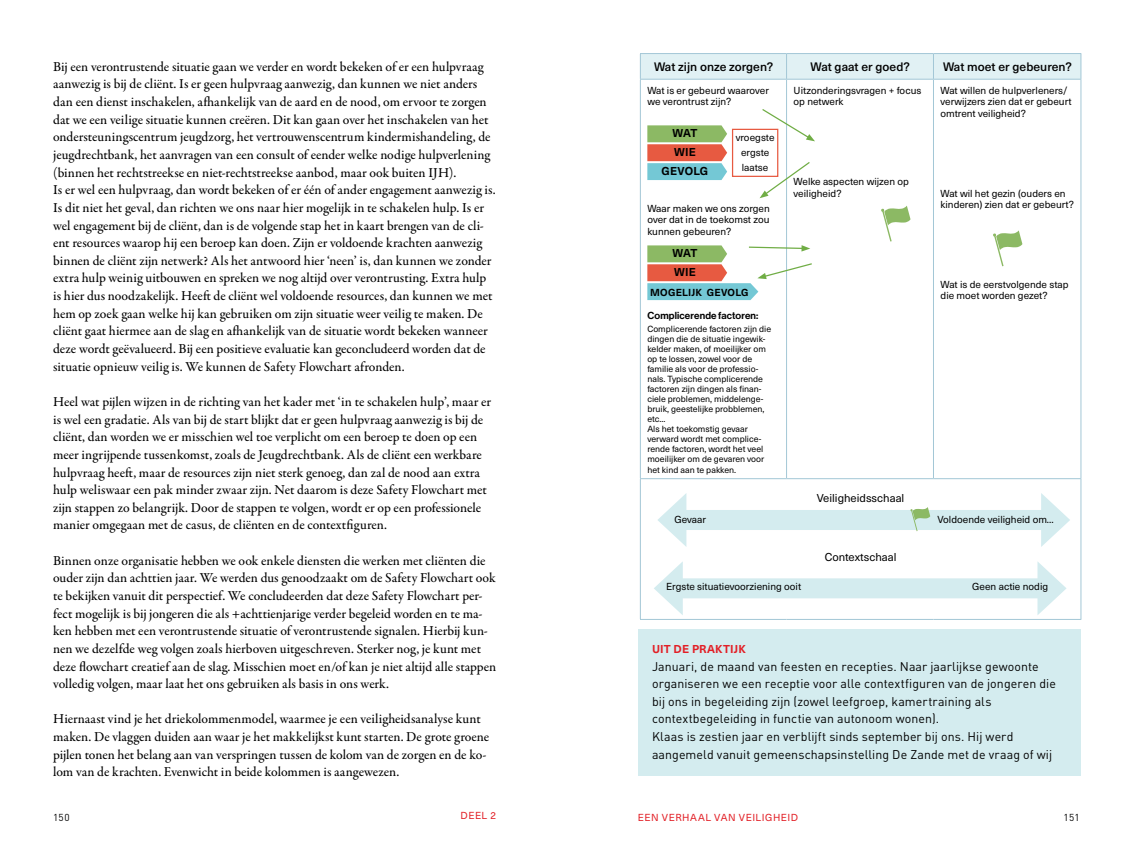
<style>
.page{position:relative;width:1134px;height:851px;background:#fff}
.page>*{position:absolute;margin:0;border:0;box-sizing:border-box;transform-origin:0 0}
.t1{font:500 13.75px/17.6px "Garamond Premr Pro";letter-spacing:-.005em;color:#000}
.t2{font:12.5px/17.6px "DINOT";letter-spacing:.005em;color:#000}
.t3{font:500 12px "Neue Haas Unica Pro";color:#000}
.t4{font:11.25px "Neue Haas Unica Pro";color:#000}
.t5{font:700 11.25px "Neue Haas Unica Pro";letter-spacing:.01em;color:#000}
.t6{font:700 11.25px "Neue Haas Unica Pro";letter-spacing:.015em;color:#e21f26}
.t7{font:10px/11.5px "Neue Haas Unica Pro";color:#000}
.t8{font:10px "Neue Haas Unica Pro";letter-spacing:.05em;color:#e21f26}
.t9{font:500 10px "Neue Haas Grotesk Display";letter-spacing:.015em;color:#000}
.t10{font:700 10px "Neue Haas Unica Pro";letter-spacing:.02em;color:#000}
.t11{font:10px "DINOT";letter-spacing:.02em;color:#000}
.t12{font:8.75px/10px "Neue Haas Unica Pro";color:#000}
</style>
<div class="page">
<div style="left:676px;top:510px;width:376px;height:20px;background:#d4ecef"></div>
<svg style="left:658px;top:494px;width:28px;height:52px"></svg>
<svg style="left:1041px;top:493px;width:29px;height:54px"></svg>
<div style="left:638px;top:629px;width:443px;height:41px;background:#d4ecef"></div>
<div style="left:638px;top:646px;width:443px;height:94px;background:#d4ecef"></div>
<div style="left:638px;top:717px;width:443px;height:58px;background:#d4ecef"></div>
<hr style="left:640px;top:53px;width:146px;height:1px;background:#a3c7d6">
<hr style="left:786px;top:53px;width:147px;height:1px;background:#a3c7d6">
<hr style="left:933px;top:53px;width:148px;height:1px;background:#a3c7d6">
<div style="left:640px;top:54px;width:441px;height:25px;background:#e1f1f4"></div>
<hr style="left:640px;top:79px;width:146px;height:1px;background:#a3c7d6">
<hr style="left:640px;top:80px;width:1px;height:398px;background:#a3c7d6">
<hr style="left:786px;top:79px;width:147px;height:1px;background:#a3c7d6">
<hr style="left:786px;top:80px;width:1px;height:398px;background:#a3c7d6">
<hr style="left:933px;top:79px;width:148px;height:1px;background:#a3c7d6">
<hr style="left:933px;top:80px;width:1px;height:398px;background:#a3c7d6">
<hr style="left:1080px;top:80px;width:1px;height:398px;background:#a3c7d6">
<hr style="left:640px;top:478px;width:146px;height:1px;background:#a3c7d6">
<hr style="left:640px;top:479px;width:1px;height:140px;background:#a3c7d6">
<hr style="left:786px;top:478px;width:147px;height:1px;background:#a3c7d6">
<hr style="left:933px;top:478px;width:148px;height:1px;background:#a3c7d6">
<hr style="left:1080px;top:479px;width:1px;height:140px;background:#a3c7d6">
<hr style="left:640px;top:619px;width:146px;height:1px;background:#a3c7d6">
<hr style="left:786px;top:619px;width:147px;height:1px;background:#a3c7d6">
<hr style="left:933px;top:619px;width:148px;height:1px;background:#a3c7d6">
<div style="left:672px;top:578px;width:376px;height:20px;background:#d4ecef"></div>
<svg style="left:654px;top:561px;width:29px;height:54px"></svg>
<svg style="left:1037px;top:562px;width:29px;height:53px"></svg>
<svg style="left:647px;top:125px;width:80px;height:55px"></svg>
<svg style="left:761px;top:109px;width:54px;height:32px"></svg>
<svg style="left:647px;top:245px;width:165px;height:55px"></svg>
<svg style="left:759px;top:161px;width:51px;height:37px"></svg>
<svg style="left:881px;top:206px;width:29px;height:35px"></svg>
<svg style="left:993px;top:230px;width:29px;height:36px"></svg>
<svg style="left:910px;top:507px;width:20px;height:24px"></svg>
<div style="left:732px;top:129px;width:46px;height:48px;border:1px solid #e75a41"></div>
<p class="t1" style="left:53px;top:58px;width:444px">Bij een verontrustende situatie gaan we verder en wordt bekeken of er een hulpvraag aanwezig is bij de cliënt. Is er geen hulpvraag aanwezig, dan kunnen we niet anders dan een dienst inschakelen, afhankelijk van de aard en de nood, om ervoor te zorgen dat we een veilige situatie kunnen creëren. Dit kan gaan over het inschakelen van het ondersteuningscentrum jeugdzorg, het vertrouwenscentrum kindermishandeling, de jeugdrechtbank, het aanvragen van een consult of eender welke nodige hulpverlening (binnen het rechtstreekse en niet-rechtstreekse aanbod, maar ook buiten IJH).<br>Is er wel een hulpvraag, dan wordt bekeken of er één of ander engagement aanwezig is.<br>Is dit niet het geval, dan richten we ons naar hier mogelijk in te schakelen hulp. Is er wel engagement bij de cliënt, dan is de volgende stap het in kaart brengen van de cli&shy;ënt resources waarop hij een beroep kan doen. Zijn er voldoende krachten aanwezig binnen de cliënt zijn netwerk? Als het antwoord hier ‘neen’ is, dan kunnen we zonder extra hulp weinig uitbouwen en spreken we nog altijd over verontrusting. Extra hulp is hier dus noodzakelijk. Heeft de cliënt wel voldoende resources, dan kunnen we met hem op zoek gaan welke hij kan gebruiken om zijn situatie weer veilig te maken. De cliënt gaat hiermee aan de slag en afhankelijk van de situatie wordt bekeken wanneer deze wordt geëvalueerd. Bij een positieve evaluatie kan geconcludeerd worden dat de situatie opnieuw veilig is. We kunnen de Safety Flowchart afronden.</p>
<p class="t1" style="left:53px;top:393px;width:439px">Heel wat pijlen wijzen in de richting van het kader met ‘in te schakelen hulp’, maar er is wel een gradatie. Als van bij de start blijkt dat er geen hulpvraag aanwezig is bij de cliënt, dan worden we er misschien wel toe verplicht om een beroep te doen op een meer ingrijpende tussenkomst, zoals de Jeugdrechtbank. Als de cliënt een werkbare hulpvraag heeft, maar de resources zijn niet sterk genoeg, dan zal de nood aan extra hulp weliswaar een pak minder zwaar zijn. Net daarom is deze Safety Flowchart met zijn stappen zo belangrijk. Door de stappen te volgen, wordt er op een professionele manier omgegaan met de casus, de cliënten en de contextfiguren.</p>
<p class="t1" style="left:53px;top:552px;width:444px">Binnen onze organisatie hebben we ook enkele diensten die werken met cliënten die ouder zijn dan achttien jaar. We werden dus genoodzaakt om de Safety Flowchart ook te bekijken vanuit dit perspectief. We concludeerden dat deze Safety Flowchart per&shy;fect mogelijk is bij jongeren die als +achttienjarige verder begeleid worden en te ma&shy;ken hebben met een verontrustende situatie of verontrustende signalen. Hierbij kun&shy;nen we dezelfde weg volgen zoals hierboven uitgeschreven. Sterker nog, je kunt met deze flowchart creatief aan de slag. Misschien moet en/of kan je niet altijd alle stappen volledig volgen, maar laat het ons gebruiken als basis in ons werk.</p>
<p class="t1" style="left:53px;top:710px;width:438px">Hiernaast vind je het driekolommenmodel, waarmee je een veiligheidsanalyse kunt maken. De vlaggen duiden aan waar je het makkelijkst kunt starten. De grote groene pijlen tonen het belang aan van verspringen tussen de kolom van de zorgen en de ko&shy;lom van de krachten. Evenwicht in beide kolommen is aangewezen.</p>
<p class="t3" style="left:654px;top:59px;width:121px">Wat zijn onze zorgen?</p>
<p class="t3" style="left:810px;top:59px;width:101px">Wat gaat er goed?</p>
<p class="t3" style="left:943px;top:59px;width:130px">Wat moet er gebeuren?</p>
<p class="t7" style="left:647px;top:85px;width:123px">Wat is er gebeurd waarover we verontrust zijn?</p>
<p class="t7" style="left:940px;top:85px;width:133px">Wat willen de hulpverleners/ verwijzers zien dat er gebeurt omtrent veiligheid?</p>
<p class="t7" style="left:794px;top:85px;width:129px">Uitzonderingsvragen + focus op netwerk</p>
<p class="t5" style="left:672px;top:126px;width:26px">WAT</p>
<p class="t5" style="left:662px;top:164px;width:48px">GEVOLG</p>
<p class="t5" style="left:674px;top:145px;width:23px">WIE</p>
<p class="t7" style="left:736px;top:130px;width:40px;line-height:15px;text-align:center">vroegste ergste laatse</p>
<p class="t7" style="left:647px;top:203px;width:124px;text-align:justify">Waar maken we ons zorgen over dat in de toekomst zou kunnen gebeuren?</p>
<p class="t5" style="left:672px;top:246px;width:26px">WAT</p>
<p class="t10" style="left:650px;top:286px;width:100px">MOGELIJK GEVOLG</p>
<p class="t5" style="left:674px;top:265px;width:23px">WIE</p>
<p class="t9" style="left:647px;top:310px;width:113px">Complicerende factoren:</p>
<p class="t12" style="left:647px;top:323px;width:125px">Complicerende factoren zijn die dingen die de situatie ingewik&shy;kelder maken, of moeilijker om op te lossen, zowel voor de familie als voor de professio&shy;nals. Typische complicerende factoren zijn dingen als finan&shy;ciele problemen, middelenge&shy;bruik, geestelijke probblemen, etc...<br>Als het toekomstig gevaar verward wordt met complice&shy;rende factoren, wordt het veel moeilijker om de gevaren voor het kind aan te pakken.</p>
<p class="t7" style="left:674px;top:513px;width:33px">Gevaar</p>
<p class="t7" style="left:794px;top:176px;width:117px">Welke aspecten wijzen op veiligheid?</p>
<p class="t4" style="left:817px;top:491px;width:89px">Veiligheidsschaal</p>
<p class="t4" style="left:825px;top:550px;width:73px">Contextschaal</p>
<p class="t7" style="left:666px;top:580px;width:136px">Ergste situatievoorziening ooit</p>
<p class="t7" style="left:940px;top:187px;width:135px">Wat wil het gezin (ouders en kinderen) zien dat er gebeurt?</p>
<p class="t7" style="left:940px;top:279px;width:129px">Wat is de eerstvolgende stap die moet worden gezet?</p>
<p class="t7" style="left:938px;top:513px;width:118px">Voldoende veiligheid om...</p>
<p class="t7" style="left:972px;top:580px;width:77px">Geen actie nodig</p>
<p class="t6" style="left:652px;top:642px;width:95px">UIT DE PRAKTIJK</p>
<p class="t2" style="left:652px;top:656px;width:405px">Januari, de maand van feesten en recepties. Naar jaarlijkse gewoonte organiseren we een receptie voor alle contextfiguren van de jongeren die bij ons in begeleiding zijn (zowel leefgroep, kamertraining als contextbegeleiding in functie van autonoom wonen).<br>Klaas is zestien jaar en verblijft sinds september bij ons. Hij werd aangemeld vanuit gemeenschapsinstelling De Zande met de vraag of wij</p>
<p class="t11" style="left:53px;top:810px;width:18px">150</p>
<p class="t8" style="left:461px;top:809px;width:37px">DEEL 2</p>
<p class="t8" style="left:638px;top:810px;width:162px">EEN VERHAAL VAN VEILIGHEID</p>
<p class="t11" style="left:1064px;top:810px;width:18px">151</p>
</div>
